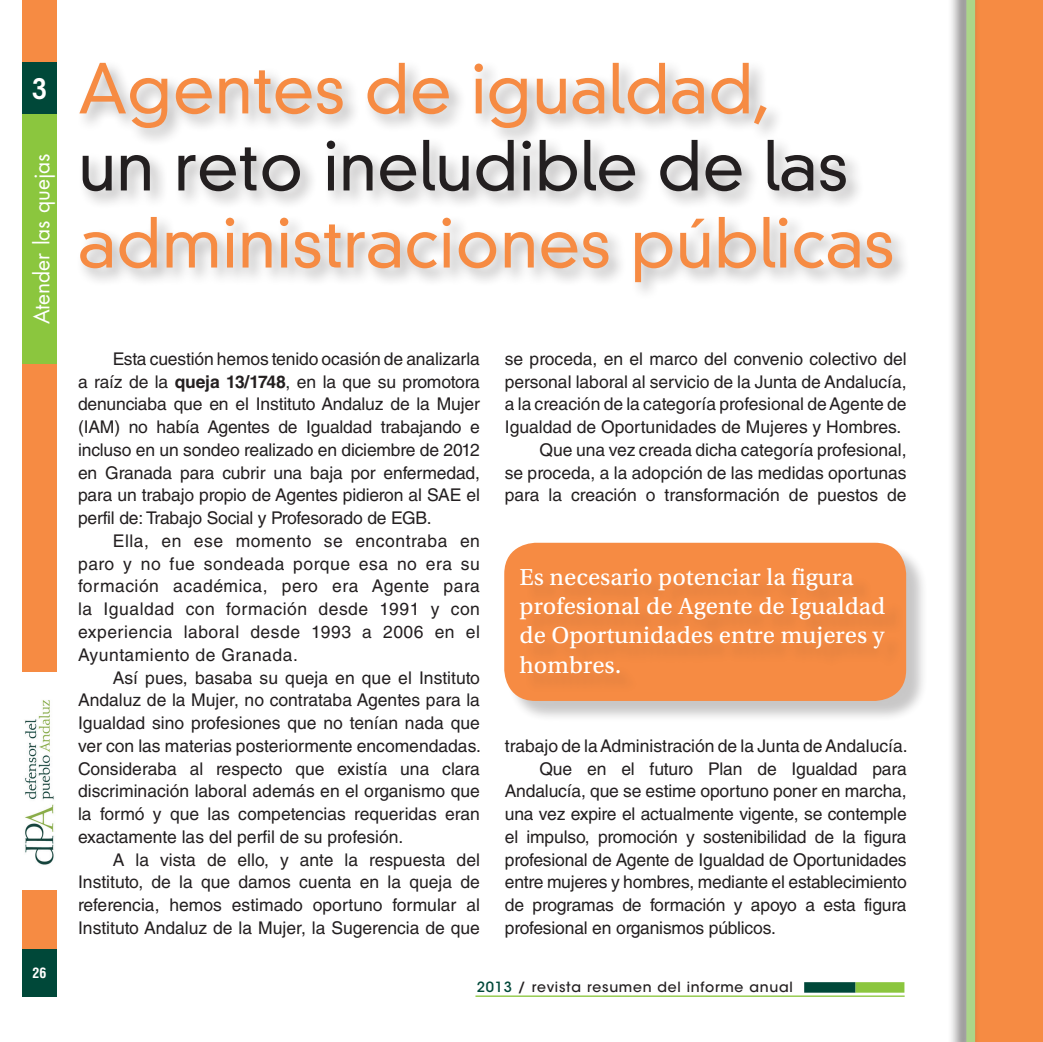
<style>
.page{position:relative;width:1043px;height:1042px;background:#fff}
.page>*{position:absolute;margin:0;border:0;box-sizing:border-box;transform-origin:0 0}
.t1{font:300 66.5px/77px "DIN Neuzeit Grotesk Std";color:#f68b43}
.t2{font:600 condensed 28px "ITC Avant Garde Std";color:#fff}
.Destacados{font:24.5px/29.4px "Utopia Std Capt";color:#fff}
.t3{font:21px "Futura Std";color:#fff}
.Texto_general{font:17.5px/22.8px "Helvetica LT Std";color:#231f20;text-align:justify}
.t4{font:500 14px "ITC Avant Garde Std";letter-spacing:.05em;color:#231f20}
.t5{font:700 condensed 14px "Helvetica LT Std";color:#fff}
.s1{color:#231f20}
.s2{font-weight:700}
.s3{color:#004839}
</style>
<div class="page">
<div style="left:22px;top:0;width:35px;height:974px;background:#f68b43"></div>
<div style="left:22px;top:948px;width:35px;height:48px;background:#004839"></div>
<div style="left:21px;top:672px;width:36px;height:217px;background:#fff"></div>
<img style="left:25px;top:700px;width:29px;height:165px">
<div style="left:22px;top:63px;width:35px;height:51px;background:#004839"></div>
<div style="left:22px;top:114px;width:35px;height:249px;background:#8bc63e"></div>
<hr style="left:475px;top:995px;width:429px;height:1px;background:#8bc63e">
<div style="left:804px;top:982px;width:51px;height:10px;background:#004839"></div>
<div style="left:855px;top:982px;width:49px;height:10px;background:#8bc63e"></div>
<div style="left:971px;top:0;width:72px;height:1041px;background:#f68b43"></div>
<div style="left:947px;top:0;width:32px;height:1041px;background:#231f20;opacity:.75"></div>
<div style="left:966px;top:0;width:9px;height:1041px;background:#acd589"></div>
<div style="left:76px;top:59px;width:835px;height:242px;background:#231f20;opacity:.35"></div>
<div style="left:507px;top:545px;width:421px;height:178px;background:#231f20;opacity:.25"></div>
<div style="left:504px;top:542px;width:402px;height:158px;background:#f68b43;border-radius:31px"></div>
<div style="left:524px;top:570px;width:381px;height:124px;background:#f38942"></div>
<h2 class="t2" style="left:32px;top:71px;width:17px">3</h2>
<p class="t3" style="left:28px;top:324px;width:173px;rotate:-90deg">Atender las quejas</p>
<p class="t5" style="left:32px;top:964px;width:15px">26</p>
<p class="t1" style="left:78px;top:51px;width:818px">Agentes de igualdad,<br><span class="s1">un reto ineludible de las </span>administraciones públicas</p>
<p class="Texto_general" style="left:78px;top:347px;width:403px;text-indent:35px">Esta cuestión hemos tenido ocasión de analizarla a raíz de la <span class="s2">queja 13/1748</span>, en la que su promotora denunciaba que en el Instituto Andaluz de la Mujer (IAM) no había Agentes de Igualdad trabajando e incluso en un sondeo realizado en diciembre de 2012 en Granada para cubrir una baja por enfermedad, para un trabajo propio de Agentes pidieron al SAE el perfil de: Trabajo Social y Profesorado de EGB.</p>
<p class="Texto_general" style="left:78px;top:529px;width:403px;text-indent:35px">Ella, en ese momento se encontraba en paro y no fue sondeada porque esa no era su formación académica, pero era Agente para la Igualdad con formación desde 1991 y con experiencia laboral desde 1993 a 2006 en el Ayuntamiento de Granada.</p>
<p class="Texto_general" style="left:78px;top:666px;width:403px;text-indent:35px">Así pues, basaba su queja en que el Instituto Andaluz de la Mujer, no contrataba Agentes para la Igualdad sino profesiones que no tenían nada que ver con las materias posteriormente encomendadas.<br>Consideraba al respecto que existía una clara discriminación laboral además en el organismo que la formó y que las competencias requeridas eran exactamente las del perfil de su profesión.</p>
<p class="Texto_general" style="left:78px;top:848px;width:403px;text-indent:35px">A la vista de ello, y ante la respuesta del Instituto, de la que damos cuenta en la queja de referencia, hemos estimado oportuno formular al Instituto Andaluz de la Mujer, la Sugerencia de que</p>
<p class="Texto_general" style="left:505px;top:347px;width:403px">se proceda, en el marco del convenio colectivo del personal laboral al servicio de la Junta de Andalucía, a la creación de la categoría profesional de Agente de Igualdad de Oportunidades de Mujeres y Hombres.</p>
<p class="Texto_general" style="left:505px;top:438px;width:403px;text-indent:35px">Que una vez creada dicha categoría profesional, se proceda, a la adopción de las medidas oportunas para la creación o transformación de puestos de</p>
<p class="Destacados" style="left:519px;top:562px;width:367px">Es necesario potenciar la figura profesional de Agente de Igualdad de Oportunidades entre mujeres y hombres.</p>
<p class="Texto_general" style="left:505px;top:734px;width:401px">trabajo de la Administración de la Junta de Andalucía.</p>
<p class="Texto_general" style="left:505px;top:757px;width:403px;text-indent:35px">Que en el futuro Plan de Igualdad para Andalucía, que se estime oportuno poner en marcha, una vez expire el actualmente vigente, se contemple el impulso, promoción y sostenibilidad de la figura profesional de Agente de Igualdad de Oportunidades entre mujeres y hombres, mediante el establecimiento de programas de formación y apoyo a esta figura profesional en organismos públicos.</p>
<p class="t4" style="left:477px;top:978px;width:317px"><span class="s3">2013</span> / revista resumen del informe anual</p>
</div>
